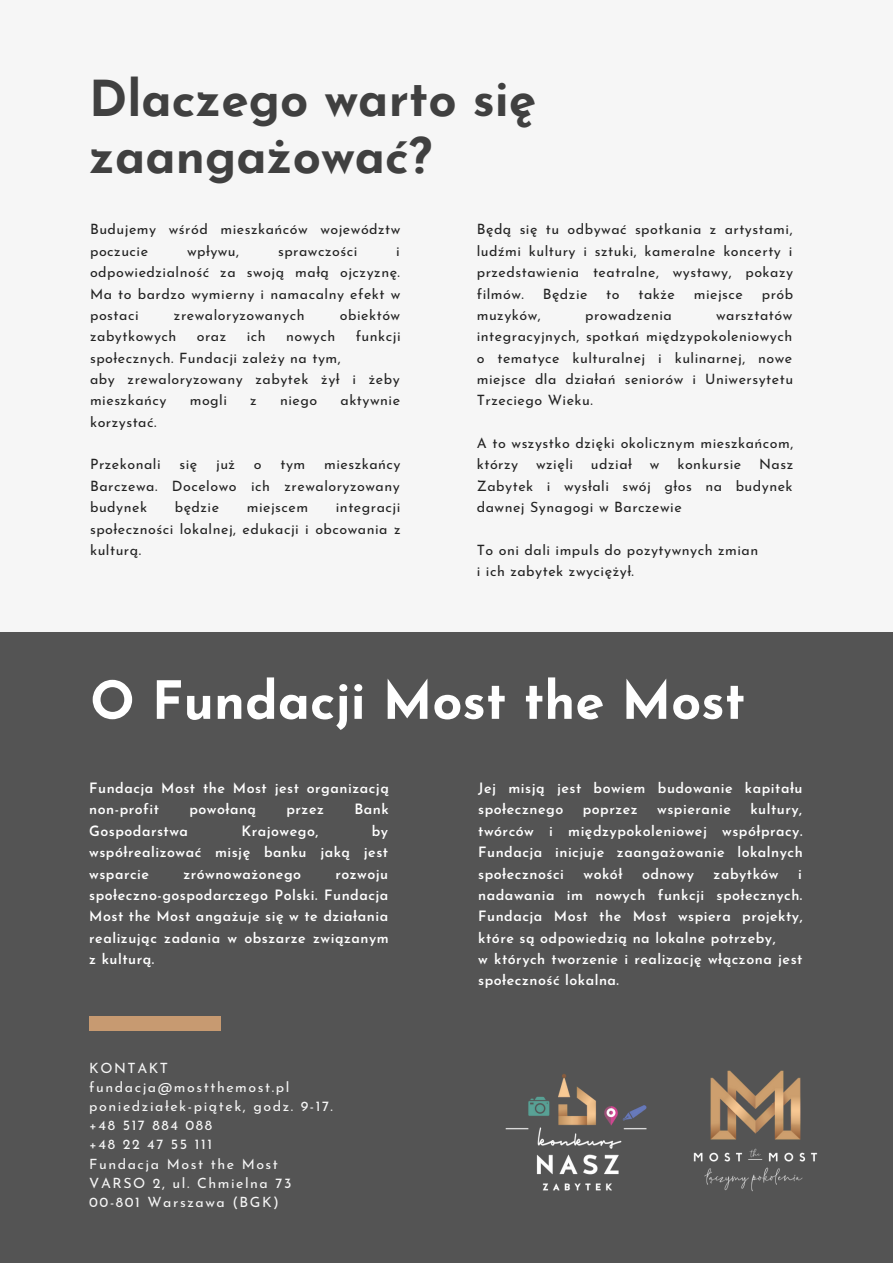
<style>
.page{position:relative;width:893px;height:1264px;background:#fff}
.page>*{position:absolute;margin:0;border:0;box-sizing:border-box;transform-origin:0 0}
.t1{font:700 52.5px "Josefin Sans";color:#fff}
.t2{font:700 49.5px/57.3px "Josefin Sans";color:#404040}
.t3{font:14.25px/21.3px "Josefin Sans";letter-spacing:.035em;color:#222;text-align:justify}
.t4{font:600 14.25px/21.3px "Josefin Sans";letter-spacing:.035em;color:#fff}
.t5{font:14.1px/19px "Josefin Sans";letter-spacing:.11em;color:#f6f6f6}
</style>
<div class="page">
<div style="left:0;top:0;width:892px;height:1262px;background:#545454"></div>
<div style="left:0;top:0;width:892px;height:631px;background:#f6f6f6"></div>
<div style="left:89px;top:1016px;width:132px;height:14px;background:#c79a71"></div>
<img style="left:693px;top:1070px;width:125px;height:122px">
<img style="left:505px;top:1074px;width:142px;height:117px">
<h2 class="t2" style="left:89px;top:75px;width:449px">Dlaczego warto się zaangażować?</h2>
<p class="t3" style="left:90px;top:220px;width:312px">Budujemy wśród mieszkańców województw poczucie</p>
<p class="t3" style="left:476px;top:220px;width:318px">Będą się tu odbywać spotkania z artystami, ludźmi kultury i sztuki, kameralne koncerty i przedstawienia teatralne, wystawy, pokazy filmów.</p>
<p class="t3" style="left:187px;top:241px;width:54px">wpływu,</p>
<p class="t3" style="left:278px;top:241px;width:81px">sprawczości</p>
<p class="t3" style="left:90px;top:241px;width:312px;text-indent:306px">i odpowiedzialność za swoją małą ojczyznę.<br>Ma to bardzo wymierny i namacalny efekt w postaci</p>
<p class="t3" style="left:542px;top:284px;width:46px">Będzie</p>
<p class="t3" style="left:606px;top:284px;width:15px">to</p>
<p class="t3" style="left:638px;top:284px;width:38px">także</p>
<p class="t3" style="left:693px;top:284px;width:51px">miejsce</p>
<p class="t3" style="left:761px;top:284px;width:33px">prób</p>
<p class="t3" style="left:174px;top:305px;width:132px">zrewaloryzowanych</p>
<p class="t3" style="left:340px;top:305px;width:62px">obiektów</p>
<p class="t3" style="left:90px;top:327px;width:88px">zabytkowych</p>
<p class="t3" style="left:197px;top:327px;width:31px">oraz</p>
<p class="t3" style="left:247px;top:327px;width:20px">ich</p>
<p class="t3" style="left:286px;top:327px;width:51px">nowych</p>
<p class="t3" style="left:356px;top:327px;width:46px">funkcji</p>
<p class="t3" style="left:90px;top:348px;width:311px;text-align:left">społecznych. Fundacji zależy na tym,<br>aby zrewaloryzowany zabytek żył i żeby mieszkańcy</p>
<p class="t3" style="left:476px;top:305px;width:65px">muzyków,</p>
<p class="t3" style="left:585px;top:305px;width:88px">prowadzenia</p>
<p class="t3" style="left:476px;top:305px;width:318px;text-indent:239px">warsztatów integracyjnych, spotkań międzypokoleniowych o tematyce kulturalnej i kulinarnej, nowe miejsce dla działań seniorów i Uniwersytetu Trzeciego Wieku.</p>
<p class="t3" style="left:476px;top:434px;width:318px">A to wszystko dzięki okolicznym mieszkańcom, którzy</p>
<p class="t3" style="left:190px;top:391px;width:39px">mogli</p>
<p class="t3" style="left:250px;top:391px;width:8px">z</p>
<p class="t3" style="left:280px;top:391px;width:39px">niego</p>
<p class="t3" style="left:340px;top:391px;width:61px">aktywnie</p>
<p class="t3" style="left:90px;top:412px;width:68px">korzystać.</p>
<p class="t3" style="left:90px;top:455px;width:72px">Przekonali</p>
<p class="t3" style="left:179px;top:455px;width:19px">się</p>
<p class="t3" style="left:216px;top:455px;width:21px">już</p>
<p class="t3" style="left:254px;top:455px;width:9px">o</p>
<p class="t3" style="left:280px;top:455px;width:26px">tym</p>
<p class="t3" style="left:90px;top:455px;width:312px;text-indent:234px">mieszkańcy Barczewa. Docelowo ich zrewaloryzowany budynek</p>
<p class="t3" style="left:536px;top:455px;width:39px">wzięli</p>
<p class="t3" style="left:591px;top:455px;width:43px">udział</p>
<p class="t3" style="left:650px;top:455px;width:11px">w</p>
<p class="t3" style="left:677px;top:455px;width:65px">konkursie</p>
<p class="t3" style="left:476px;top:455px;width:318px;text-indent:282px">Nasz Zabytek i wysłali swój głos na budynek dawnej Synagogi w Barczewie</p>
<p class="t3" style="left:476px;top:540px;width:283px">To oni dali impuls do pozytywnych zmian i ich zabytek zwyciężył.</p>
<p class="t3" style="left:175px;top:498px;width:46px">będzie</p>
<p class="t3" style="left:247px;top:498px;width:63px">miejscem</p>
<p class="t3" style="left:90px;top:498px;width:312px;text-indent:246px">integracji społeczności lokalnej, edukacji i obcowania z kulturą.</p>
<h1 class="t1" style="left:90px;top:679px;width:656px">O Fundacji Most the Most</h1>
<p class="t4" style="left:89px;top:779px;width:301px">Fundacja Most the Most jest organizacją non-profit</p>
<p class="t4" style="left:189px;top:800px;width:68px">powołaną</p>
<p class="t4" style="left:286px;top:800px;width:39px">przez</p>
<p class="t4" style="left:354px;top:800px;width:36px">Bank</p>
<p class="t4" style="left:89px;top:821px;width:300px;text-align:justify;text-indent:282px">by współrealizować misję banku jaką jest wsparcie</p>
<p class="t4" style="left:89px;top:821px;width:100px">Gospodarstwa</p>
<p class="t4" style="left:241px;top:821px;width:78px">Krajowego,</p>
<p class="t4" style="left:89px;top:864px;width:301px;text-align:justify;text-indent:246px">rozwoju społeczno-gospodarczego Polski. Fundacja Most the Most angażuje się w te działania realizując zadania w obszarze związanym z kulturą.</p>
<p class="t4" style="left:183px;top:864px;width:119px">zrównoważonego</p>
<p class="t5" style="left:89px;top:1059px;width:245px">KONTAKT fundacja@mostthemost.pl poniedziałek-piątek, godz. 9-17. +48 517 884 088<br>+48 22 47 55 111<br>Fundacja Most the Most<br>VARSO 2, ul. Chmielna 73<br>00-801 Warszawa (BGK)</p>
<p class="t4" style="left:478px;top:779px;width:326px">Jej misją jest bowiem budowanie kapitału społecznego</p>
<p class="t4" style="left:478px;top:800px;width:326px;text-align:justify;text-indent:272px">kultury, twórców i międzypokoleniowej współpracy.<br>Fundacja inicjuje zaangażowanie lokalnych społeczności</p>
<p class="t4" style="left:582px;top:800px;width:57px">poprzez</p>
<p class="t4" style="left:657px;top:800px;width:75px">wspieranie</p>
<p class="t4" style="left:583px;top:864px;width:40px">wokół</p>
<p class="t4" style="left:642px;top:864px;width:53px">odnowy</p>
<p class="t4" style="left:713px;top:864px;width:67px">zabytków</p>
<p class="t4" style="left:478px;top:864px;width:326px;text-indent:320px">i nadawania im nowych funkcji społecznych.<br>Fundacja Most the Most wspiera projekty, które są odpowiedzią na lokalne potrzeby,<br>w których tworzenie i realizację włączona jest społeczność lokalna.</p>
</div>
